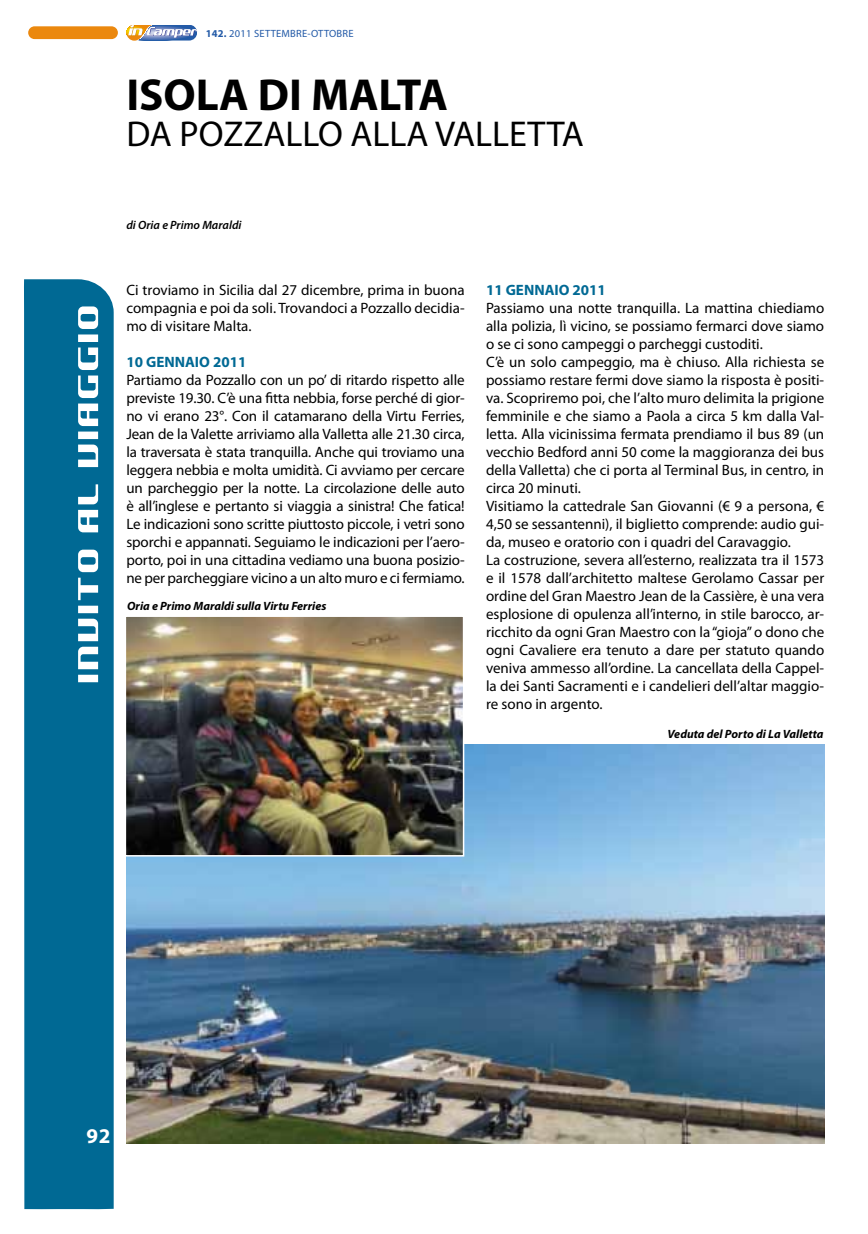
<style>
.page{position:relative;width:868px;height:1234px;background:#fff}
.page>*{position:absolute;margin:0;border:0;box-sizing:border-box;transform-origin:0 0}
.t1{font:700 45px "Myriad Pro";color:#000}
.t2{font:36px "Myriad Pro";color:#000}
.t3{font:700 21px "Myriad Pro";color:#fff}
.t4{font:15px/18px "Myriad Pro";color:#000;text-align:justify}
.t5{font:700 15px "Myriad Pro";color:#006994}
.t6{font:italic 700 12px "Myriad Pro";color:#000}
.t7{font:italic 600 12px "Myriad Pro";color:#000}
.t8{font:10.5px "Myriad Pro";letter-spacing:.02em;color:#235aa7}
.s1{font-weight:700}
</style>
<div class="page">
<div style="left:24px;top:279px;width:90px;height:929px;background:#006994"></div>
<svg style="left:126px;top:25px;width:71px;height:16px"></svg>
<div style="left:28px;top:26px;width:90px;height:13px;background:#eb880e;border-radius:6px"></div>
<svg style="left:78px;top:306px;width:20px;height:376px"></svg>
<img style="left:126px;top:744px;width:698px;height:399px">
<img style="left:128px;top:618px;width:333px;height:235px">
<div style="left:125px;top:615px;width:339px;height:241px;border:2px solid #fff"></div>
<p class="t8" style="left:206px;top:27px;width:149px"><span class="s1">142.</span> 2011 SETTEMBRE-OTTOBRE</p>
<h1 class="t1" style="left:126px;top:65px;width:323px">ISOLA DI MALTA</h1>
<h2 class="t2" style="left:126px;top:111px;width:459px">DA POZZALLO ALLA VALLETTA</h2>
<p class="t7" style="left:126px;top:218px;width:116px">di Oria e Primo Maraldi</p>
<p class="t4" style="left:126px;top:280px;width:339px">Ci troviamo in Sicilia dal 27 dicembre, prima in buona compagnia e poi da soli. Trovandoci a Pozzallo decidia&shy;mo di visitare Malta.</p>
<p class="t5" style="left:126px;top:352px;width:121px">10 GENNAIO 2011</p>
<p class="t4" style="left:126px;top:370px;width:339px">Partiamo da Pozzallo con un po’ di ritardo rispetto alle previste 19.30. C’è una fitta nebbia, forse perché di gior&shy;no vi erano 23°. Con il catamarano della Virtu Ferries, Jean de la Valette arriviamo alla Valletta alle 21.30 circa, la traversata è stata tranquilla. Anche qui troviamo una leggera nebbia e molta umidità. Ci avviamo per cercare un parcheggio per la notte. La circolazione delle auto è all’inglese e pertanto si viaggia a sinistra! Che fatica!<br>Le indicazioni sono scritte piuttosto piccole, i vetri sono sporchi e appannati. Seguiamo le indicazioni per l’aero&shy;porto, poi in una cittadina vediamo una buona posizio&shy;ne per parcheggiare vicino a un alto muro e ci fermiamo.</p>
<p class="t6" style="left:127px;top:598px;width:201px">Oria e Primo Maraldi sulla Virtu Ferries</p>
<p class="t5" style="left:486px;top:280px;width:121px">11 GENNAIO 2011</p>
<p class="t4" style="left:486px;top:298px;width:340px;text-align:left">Passiamo una notte tranquilla. La mattina chiediamo alla polizia, lì vicino, se possiamo fermarci dove siamo o se ci sono campeggi o parcheggi custoditi.<br>C’è un solo campeggio, ma è chiuso. Alla richiesta se possiamo restare fermi dove siamo la risposta è positi&shy;va. Scopriremo poi, che l’alto muro delimita la prigione femminile e che siamo a Paola a circa 5 km dalla Val&shy;letta. Alla vicinissima fermata prendiamo il bus 89 (un vecchio Bedford anni 50 come la maggioranza dei bus della Valletta) che ci porta al Terminal Bus, in centro, in circa 20 minuti.<br>Visitiamo la cattedrale San Giovanni (€ 9 a persona, € 4,50 se sessantenni), il biglietto comprende: audio gui&shy;da, museo e oratorio con i quadri del Caravaggio.<br>La costruzione, severa all’esterno, realizzata tra il 1573 e il 1578 dall’architetto maltese Gerolamo Cassar per ordine del Gran Maestro Jean de la Cassière, è una vera esplosione di opulenza all’interno, in stile barocco, ar&shy;ricchito da ogni Gran Maestro con la “gioja” o dono che ogni Cavaliere era tenuto a dare per statuto quando veniva ammesso all’ordine. La cancellata della Cappel&shy;la dei Santi Sacramenti e i candelieri dell’altar maggio&shy;re sono in argento.</p>
<p class="t6" style="left:667px;top:726px;width:158px">Veduta del Porto di La Valletta</p>
<h3 class="t3" style="left:87px;top:1121px;width:25px">92</h3>
</div>
